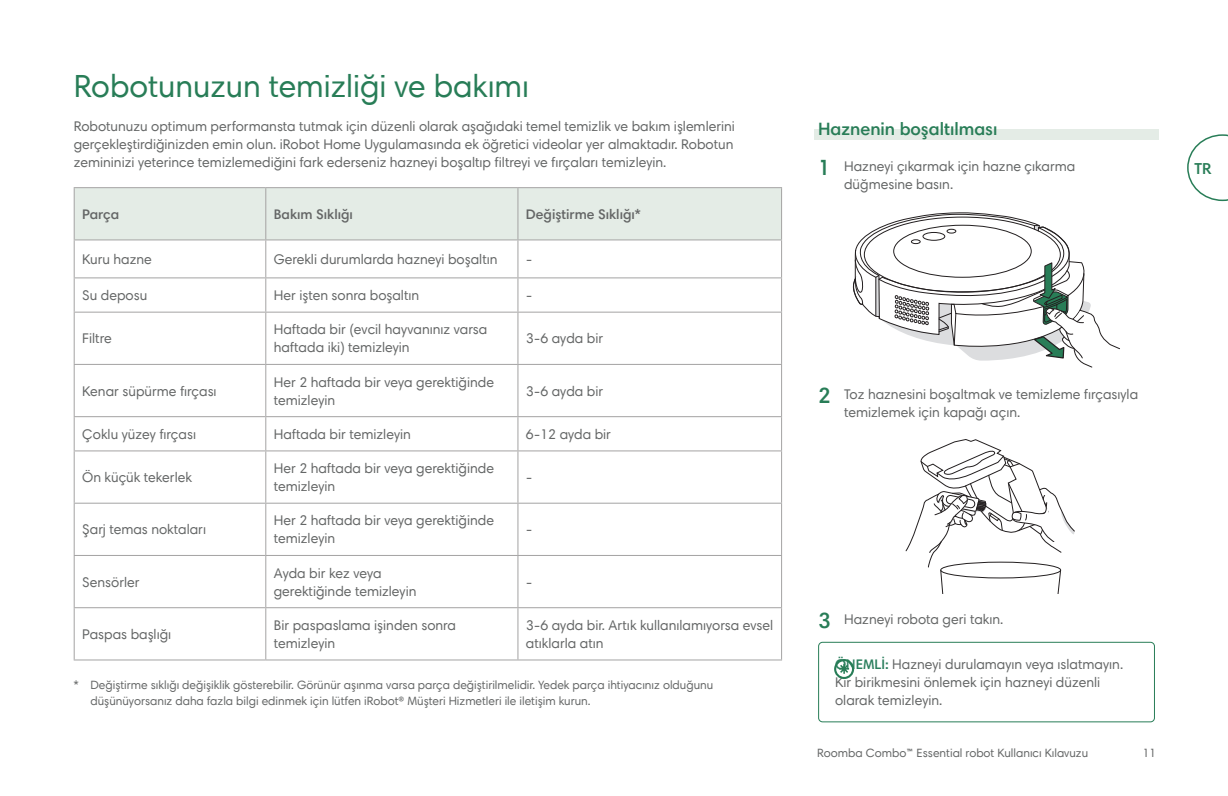
<style>
.page{position:relative;width:1228px;height:796px;background:#fff}
.page>*{position:absolute;margin:0;border:0;box-sizing:border-box;transform-origin:0 0}
.p_h1_s8{font:32px "Harmonia Sans Pro";color:#287d57}
.p_h7_CM{font:600 18px "Harmonia Sans Pro";color:#287d57}
.t1{font:600 16px "Harmonia Sans Pro";color:#287d57}
.p_table_s6{font:14px/18px "Harmonia Sans Pro";color:#646666}
.p_body_span2{font:14px/18px "Harmonia Sans Pro";color:#646666}
.p_body_s6{font:14px/18px "Harmonia Sans Pro";color:#646666}
.p_base{font:14px/18px "Harmonia Sans Pro";color:#646666}
.p_body_bold_s0{font:600 14px "Harmonia Sans Pro";color:#646666}
.p_caption_span2{font:12px/16px "Harmonia Sans Pro";color:#646666}
.s1{font-family:"Harmonia Sans Pro Global";font-weight:600;font-size:22px;color:#287d57}
.s2{font-weight:600;color:#2b7f5e}
</style>
<div class="page">
<svg style="left:1187px;top:134px;width:40px;height:67px"></svg>
<div style="left:75px;top:188px;width:706px;height:51px;background:#e4ece6"></div>
<hr style="left:74px;top:240px;width:1px;height:37px;background:#a4a3a3">
<hr style="left:265px;top:240px;width:1px;height:37px;background:#a4a3a3">
<hr style="left:517px;top:240px;width:1px;height:37px;background:#a4a3a3">
<hr style="left:781px;top:240px;width:1px;height:37px;background:#a4a3a3">
<hr style="left:266px;top:277px;width:252px;height:1px;background:#a4a3a3">
<hr style="left:518px;top:277px;width:264px;height:1px;background:#a4a3a3">
<hr style="left:517px;top:278px;width:1px;height:33px;background:#a4a3a3">
<hr style="left:781px;top:278px;width:1px;height:33px;background:#a4a3a3">
<hr style="left:266px;top:311px;width:252px;height:1px;background:#a4a3a3">
<hr style="left:518px;top:311px;width:264px;height:1px;background:#a4a3a3">
<hr style="left:517px;top:312px;width:1px;height:52px;background:#a4a3a3">
<hr style="left:781px;top:312px;width:1px;height:52px;background:#a4a3a3">
<hr style="left:266px;top:364px;width:252px;height:1px;background:#a4a3a3">
<hr style="left:518px;top:364px;width:264px;height:1px;background:#a4a3a3">
<hr style="left:517px;top:365px;width:1px;height:51px;background:#a4a3a3">
<hr style="left:781px;top:365px;width:1px;height:51px;background:#a4a3a3">
<hr style="left:266px;top:416px;width:252px;height:1px;background:#a4a3a3">
<hr style="left:518px;top:416px;width:264px;height:1px;background:#a4a3a3">
<hr style="left:517px;top:417px;width:1px;height:33px;background:#a4a3a3">
<hr style="left:781px;top:417px;width:1px;height:33px;background:#a4a3a3">
<hr style="left:266px;top:450px;width:252px;height:1px;background:#a4a3a3">
<hr style="left:518px;top:450px;width:264px;height:1px;background:#a4a3a3">
<hr style="left:517px;top:451px;width:1px;height:51px;background:#a4a3a3">
<hr style="left:781px;top:451px;width:1px;height:51px;background:#a4a3a3">
<hr style="left:266px;top:502px;width:252px;height:1px;background:#a4a3a3">
<hr style="left:518px;top:502px;width:264px;height:1px;background:#a4a3a3">
<hr style="left:517px;top:503px;width:1px;height:51px;background:#a4a3a3">
<hr style="left:781px;top:503px;width:1px;height:51px;background:#a4a3a3">
<hr style="left:266px;top:554px;width:252px;height:1px;background:#a4a3a3">
<hr style="left:518px;top:554px;width:264px;height:1px;background:#a4a3a3">
<hr style="left:517px;top:555px;width:1px;height:52px;background:#a4a3a3">
<hr style="left:781px;top:555px;width:1px;height:52px;background:#a4a3a3">
<hr style="left:266px;top:607px;width:252px;height:1px;background:#a4a3a3">
<hr style="left:518px;top:607px;width:264px;height:1px;background:#a4a3a3">
<hr style="left:517px;top:608px;width:1px;height:51px;background:#a4a3a3">
<hr style="left:781px;top:608px;width:1px;height:51px;background:#a4a3a3">
<hr style="left:266px;top:659px;width:252px;height:1px;background:#a4a3a3">
<hr style="left:518px;top:659px;width:264px;height:1px;background:#a4a3a3">
<hr style="left:74px;top:187px;width:192px;height:1px;background:#a4a3a3">
<hr style="left:74px;top:188px;width:1px;height:51px;background:#a4a3a3">
<hr style="left:266px;top:187px;width:252px;height:1px;background:#a4a3a3">
<hr style="left:518px;top:187px;width:264px;height:1px;background:#a4a3a3">
<hr style="left:781px;top:188px;width:1px;height:51px;background:#a4a3a3">
<hr style="left:74px;top:239px;width:192px;height:1px;background:#a4a3a3">
<hr style="left:266px;top:239px;width:252px;height:1px;background:#a4a3a3">
<hr style="left:518px;top:239px;width:264px;height:1px;background:#a4a3a3">
<hr style="left:74px;top:277px;width:192px;height:1px;background:#a4a3a3">
<hr style="left:74px;top:278px;width:1px;height:33px;background:#a4a3a3">
<hr style="left:265px;top:278px;width:1px;height:33px;background:#a4a3a3">
<hr style="left:74px;top:311px;width:192px;height:1px;background:#a4a3a3">
<hr style="left:74px;top:312px;width:1px;height:52px;background:#a4a3a3">
<hr style="left:265px;top:312px;width:1px;height:52px;background:#a4a3a3">
<hr style="left:74px;top:364px;width:192px;height:1px;background:#a4a3a3">
<hr style="left:74px;top:365px;width:1px;height:51px;background:#a4a3a3">
<hr style="left:265px;top:365px;width:1px;height:51px;background:#a4a3a3">
<hr style="left:74px;top:416px;width:192px;height:1px;background:#a4a3a3">
<hr style="left:74px;top:417px;width:1px;height:33px;background:#a4a3a3">
<hr style="left:265px;top:417px;width:1px;height:33px;background:#a4a3a3">
<hr style="left:74px;top:450px;width:192px;height:1px;background:#a4a3a3">
<hr style="left:74px;top:451px;width:1px;height:51px;background:#a4a3a3">
<hr style="left:265px;top:451px;width:1px;height:51px;background:#a4a3a3">
<hr style="left:74px;top:502px;width:192px;height:1px;background:#a4a3a3">
<hr style="left:74px;top:503px;width:1px;height:51px;background:#a4a3a3">
<hr style="left:265px;top:503px;width:1px;height:51px;background:#a4a3a3">
<hr style="left:74px;top:554px;width:192px;height:1px;background:#a4a3a3">
<hr style="left:74px;top:555px;width:1px;height:52px;background:#a4a3a3">
<hr style="left:265px;top:555px;width:1px;height:52px;background:#a4a3a3">
<hr style="left:74px;top:607px;width:192px;height:1px;background:#a4a3a3">
<hr style="left:74px;top:608px;width:1px;height:51px;background:#a4a3a3">
<hr style="left:265px;top:608px;width:1px;height:51px;background:#a4a3a3">
<hr style="left:74px;top:659px;width:192px;height:1px;background:#a4a3a3">
<hr style="left:265px;top:188px;width:1px;height:51px;background:#a4a3a3">
<hr style="left:517px;top:188px;width:1px;height:51px;background:#a4a3a3">
<div style="left:814px;top:130px;width:344px;height:10px;background:#e4ece6"></div>
<svg style="left:852px;top:212px;width:268px;height:156px"></svg>
<svg style="left:905px;top:439px;width:170px;height:154px"></svg>
<div style="left:818px;top:641px;width:336px;height:81px;border:1px solid #287d57;border-radius:4px"></div>
<svg style="left:834px;top:659px;width:20px;height:19px"></svg>
<p class="p_h1_s8" style="left:74px;top:66px;width:457px">Robotunuzun temizliği ve bakımı</p>
<p class="p_body_span2" style="left:74px;top:117px;width:662px;text-align:justify">Robotunuzu optimum performansta tutmak için düzenli olarak aşağıdaki temel temizlik ve bakım işlemlerini gerçekleştirdiğinizden emin olun. iRobot Home Uygulamasında ek öğretici videolar yer almaktadır. Robotun zemininizi yeterince temizlemediğini fark ederseniz hazneyi boşaltıp filtreyi ve fırçaları temizleyin.</p>
<p class="p_body_bold_s0" style="left:82px;top:205px;width:39px">Parça</p>
<p class="p_body_bold_s0" style="left:274px;top:205px;width:81px">Bakım Sıklığı</p>
<p class="p_body_bold_s0" style="left:526px;top:205px;width:116px">Değiştirme Sıklığı*</p>
<p class="p_table_s6" style="left:82px;top:250px;width:71px">Kuru hazne</p>
<p class="p_table_s6" style="left:274px;top:250px;width:225px">Gerekli durumlarda hazneyi boşaltın</p>
<p class="p_table_s6" style="left:526px;top:250px;width:8px">-</p>
<p class="p_table_s6" style="left:82px;top:286px;width:67px">Su deposu</p>
<p class="p_table_s6" style="left:274px;top:286px;width:147px">Her işten sonra boşaltın</p>
<p class="p_table_s6" style="left:526px;top:286px;width:8px">-</p>
<p class="p_table_s6" style="left:82px;top:329px;width:31px">Filtre</p>
<p class="p_table_s6" style="left:274px;top:320px;width:215px">Haftada bir (evcil hayvanınız varsa haftada iki) temizleyin</p>
<p class="p_table_s6" style="left:526px;top:329px;width:79px">3-6 ayda bir</p>
<p class="p_table_s6" style="left:82px;top:381px;width:136px">Kenar süpürme fırçası</p>
<p class="p_table_s6" style="left:274px;top:372px;width:222px">Her 2 haftada bir veya gerektiğinde temizleyin</p>
<p class="p_table_s6" style="left:526px;top:381px;width:79px">3-6 ayda bir</p>
<p class="p_table_s6" style="left:82px;top:425px;width:115px">Çoklu yüzey fırçası</p>
<p class="p_table_s6" style="left:274px;top:425px;width:138px">Haftada bir temizleyin</p>
<p class="p_table_s6" style="left:526px;top:425px;width:87px">6-12 ayda bir</p>
<p class="p_table_s6" style="left:82px;top:468px;width:111px">Ön küçük tekerlek</p>
<p class="p_table_s6" style="left:274px;top:459px;width:222px">Her 2 haftada bir veya gerektiğinde temizleyin</p>
<p class="p_table_s6" style="left:526px;top:468px;width:8px">-</p>
<p class="p_table_s6" style="left:82px;top:520px;width:125px">Şarj temas noktaları</p>
<p class="p_table_s6" style="left:274px;top:511px;width:222px">Her 2 haftada bir veya gerektiğinde temizleyin</p>
<p class="p_table_s6" style="left:82px;top:572px;width:59px">Sensörler</p>
<p class="p_base" style="left:274px;top:563px;width:144px">Ayda bir kez veya gerektiğinde temizleyin</p>
<p class="p_table_s6" style="left:526px;top:520px;width:8px">-</p>
<p class="p_table_s6" style="left:526px;top:572px;width:8px">-</p>
<p class="p_table_s6" style="left:82px;top:624px;width:91px">Paspas başlığı</p>
<p class="p_table_s6" style="left:274px;top:615px;width:184px">Bir paspaslama işinden sonra temizleyin</p>
<p class="p_table_s6" style="left:526px;top:615px;width:249px">3-6 ayda bir. Artık kullanılamıyorsa evsel atıklarla atın</p>
<p class="p_caption_span2" style="left:90px;top:676px;width:624px;text-indent:-17px">* Değiştirme sıklığı değişiklik gösterebilir. Görünür aşınma varsa parça değiştirilmelidir. Yedek parça ihtiyacınız olduğunu düşünüyorsanız daha fazla bilgi edinmek için lütfen iRobot® Müşteri Hizmetleri ile iletişim kurun.</p>
<p class="p_h7_CM" style="left:818px;top:117px;width:181px">Haznenin boşaltılması</p>
<p class="p_body_span2" style="left:844px;top:157px;width:233px;text-indent:-26px"><span class="s1">1</span> Hazneyi çıkarmak için hazne çıkarma düğmesine basın.</p>
<p class="t1" style="left:1194px;top:158px;width:19px">TR</p>
<p class="p_body_span2" style="left:844px;top:385px;width:295px;text-indent:-26px"><span class="s1">2</span> Toz haznesini boşaltmak ve temizleme fırçasıyla temizlemek için kapağı açın.</p>
<p class="p_body_span2" style="left:818px;top:609px;width:187px"><span class="s1">3</span> Hazneyi robota geri takın.</p>
<p class="p_body_s6" style="left:835px;top:655px;width:289px"><span class="s2">ÖNEMLI:</span> Hazneyi durulamayın veya ıslatmayın.<br>Kir birikmesini önlemek için hazneyi düzenli olarak temizleyin.</p>
<p class="p_caption_span2" style="left:817px;top:744px;width:272px">Roomba Combo™ Essential robot Kullanıcı Kılavuzu</p>
<p class="p_caption_span2" style="left:1142px;top:744px;width:15px">11</p>
</div>
